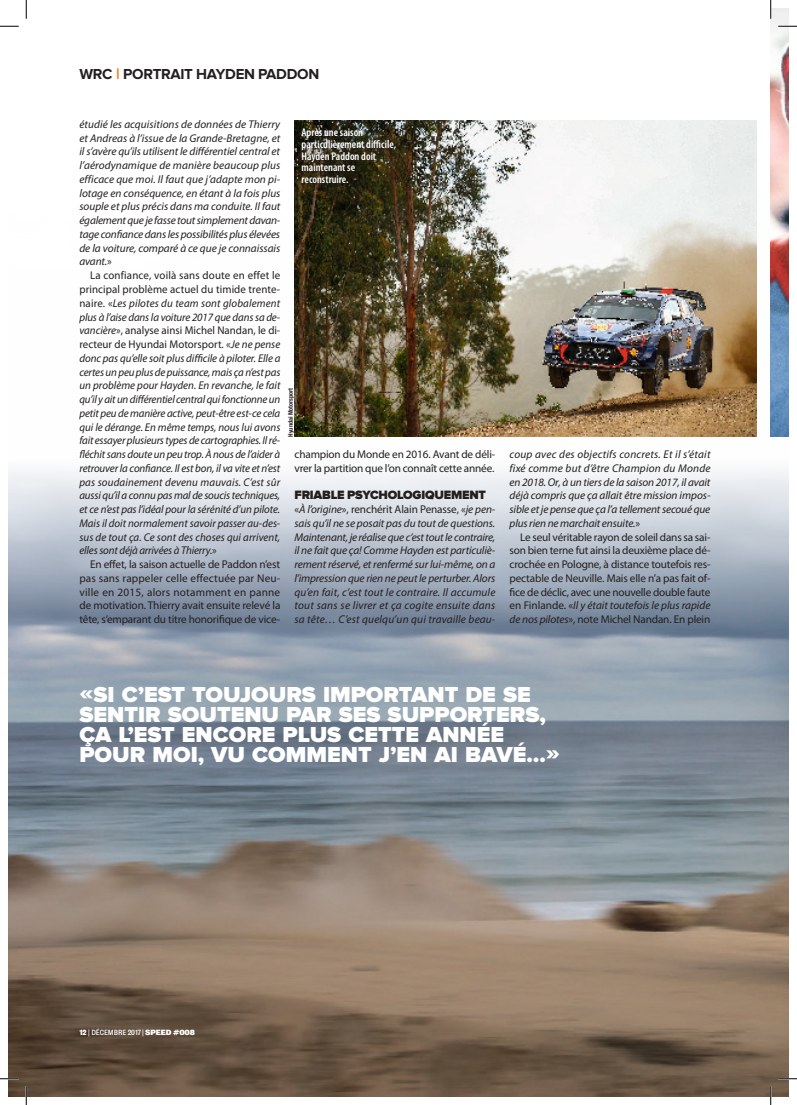
<style>
.page{position:relative;width:797px;height:1105px;background:#fff}
.page>*{position:absolute;margin:0;border:0;box-sizing:border-box;transform-origin:0 0}
.t1{font:900 22.5px/20px "Proxima Nova";color:#fff}
.Next_ArticleName_Lef{font:700 15px "Proxima Nova";letter-spacing:-.02em;color:#231f20}
.Intertitre{font:900 12.5px "Proxima Nova";letter-spacing:-.02em;color:#231f20}
.BodyLettrine{font:italic 11.25px/13.8px "Myriad Pro";letter-spacing:-.005em;color:#231f20;text-align:justify}
.BodyLettrine-2{font:11.25px/13.8px "Myriad Pro";letter-spacing:-.015em;color:#231f20;text-align:justify}
.Légende_Left_Noire{font:600 condensed 11.25px/11.9px "Myriad Pro";color:#fff}
.Date_Numero_Left{font:6.88px "Bureau Grot";letter-spacing:-.01em;color:#fff}
.t2{font:700 condensed 6.25px "Helvetica Neue";color:#231f20}
.s1{font-family:"DIN";font-weight:500;color:#f58220}
.s2{font-style:normal}
.s3{font-style:italic}
.s4{font-weight:700}
.s5{font-weight:900}
</style>
<div class="page">
<img style="left:9px;top:193px;width:779px;height:903px">
<img style="left:294px;top:120px;width:462px;height:317px">
<img style="left:770px;top:9px;width:18px;height:428px">
<div style="left:295px;top:121px;width:108px;height:70px;background:#231f20;opacity:.75"></div>
<svg style="left:0;top:25px;width:19px;height:2px"></svg>
<svg style="left:778px;top:25px;width:19px;height:2px"></svg>
<svg style="left:0;top:1078px;width:19px;height:1px"></svg>
<svg style="left:778px;top:1078px;width:19px;height:1px"></svg>
<svg style="left:25px;top:0;width:2px;height:19px"></svg>
<svg style="left:25px;top:1086px;width:2px;height:19px"></svg>
<svg style="left:770px;top:0;width:1px;height:19px"></svg>
<svg style="left:770px;top:1086px;width:1px;height:19px"></svg>
<p class="Next_ArticleName_Lef" style="left:79px;top:66px;width:241px">WRC <span class="s1">I</span> PORTRAIT HAYDEN PADDON</p>
<p class="BodyLettrine" style="left:79px;top:117px;width:202px">étudié les acquisitions de données de Thierry et Andreas à l’issue de la Grande-Bretagne, et il s’avère qu’ils utilisent le différentiel central et l’aérodynamique de manière beaucoup plus efficace que moi. Il faut que j’adapte mon pi&shy;lotage en conséquence, en étant à la fois plus souple et plus précis dans ma conduite. Il faut également que je fasse tout simplement davan&shy;tage confiance dans les possibilités plus élevées de la voiture, comparé à ce que je connaissais avant.<span class="s2">»</span></p>
<p class="BodyLettrine" style="left:79px;top:268px;width:202px;text-indent:11px"><span class="s2">La confiance, voilà sans doute en effet le principal problème actuel du timide trente&shy;naire. «</span>Les pilotes du team sont globalement plus à l’aise dans la voiture 2017 que dans sa de&shy;vancière<span class="s2">», analyse ainsi Michel Nandan, le di&shy;recteur de Hyundai Motorsport. «</span>Je ne pense donc pas qu’elle soit plus difficile à piloter. Elle a certes un peu plus de puissance, mais ça n’est pas un problème pour Hayden. En revanche, le fait qu’il y ait un différentiel central qui fonctionne un petit peu de manière active, peut-être est-ce cela qui le dérange. En même temps, nous lui avons fait essayer plusieurs types de cartographies. Il ré&shy;fléchit sans doute un peu trop. À nous de l’aider à retrouver la confiance. Il est bon, il va vite et n’est pas soudainement devenu mauvais. C’est sûr aussi qu’il a connu pas mal de soucis techniques, et ce n’est pas l’idéal pour la sérénité d’un pilote.<br>Mais il doit normalement savoir passer au-des&shy;sus de tout ça. Ce sont des choses qui arrivent, elles sont déjà arrivées à Thierry.<span class="s2">»</span></p>
<p class="BodyLettrine-2" style="left:79px;top:557px;width:202px;text-indent:11px">En effet, la saison actuelle de Paddon n’est pas sans rappeler celle effectuée par Neu&shy;ville en 2015, alors notamment en panne de motivation. Thierry avait ensuite relevé la tête, s’emparant du titre honorifique de vice-</p>
<p class="Légende_Left_Noire" style="left:301px;top:126px;width:96px">Après une saison particulièrement difficile,<br>Hayden Paddon doit maintenant se reconstruire.</p>
<p class="t2" style="left:287px;top:437px;width:51px;rotate:-90deg">Hyundai Motorsport</p>
<p class="BodyLettrine-2" style="left:294px;top:447px;width:202px">champion du Monde en 2016. Avant de déli&shy;vrer la partition que l’on connaît cette année.</p>
<p class="Intertitre" style="left:294px;top:488px;width:193px">FRIABLE PSYCHOLOGIQUEMENT</p>
<p class="BodyLettrine" style="left:294px;top:502px;width:202px"><span class="s2">«</span>À l’origine<span class="s2">», renchérit Alain Penasse, «</span>je pen&shy;sais qu’il ne se posait pas du tout de questions.<br>Maintenant, je réalise que c’est tout le contraire, il ne fait que ça! Comme Hayden est particuliè&shy;rement réservé, et renfermé sur lui-même, on a l’impression que rien ne peut le perturber. Alors qu’en fait, c’est tout le contraire. Il accumule tout sans se livrer et ça cogite ensuite dans sa tête… C’est quelqu’un qui travaille beau-</p>
<p class="BodyLettrine" style="left:509px;top:447px;width:202px">coup avec des objectifs concrets. Et il s’était fixé comme but d’être Champion du Monde en 2018. Or, à un tiers de la saison 2017, il avait déjà compris que ça allait être mission impos&shy;sible et je pense que ça l’a tellement secoué que plus rien ne marchait ensuite.<span class="s2">»</span></p>
<p class="BodyLettrine-2" style="left:509px;top:530px;width:202px;text-indent:11px">Le seul véritable rayon de soleil dans sa sai&shy;son bien terne fut ainsi la deuxième place dé&shy;crochée en Pologne, à distance toutefois res&shy;pectable de Neuville. Mais elle n’a pas fait of&shy;fice de déclic, avec une nouvelle double faute en Finlande. «<span class="s3">Il y était toutefois le plus rapide de nos pilotes</span>», note Michel Nandan. En plein</p>
<p class="t1" style="left:79px;top:685px;width:482px">«SI C’EST TOUJOURS IMPORTANT DE SE SENTIR SOUTENU PAR SES SUPPORTERS, ÇA L’EST ENCORE PLUS CETTE ANNÉE POUR MOI, VU COMMENT J’EN AI BAVÉ…»</p>
<p class="Date_Numero_Left" style="left:79px;top:1028px;width:117px"><span class="s4">12</span> | DÉCEMBRE 2017 | <span class="s5">SPEED #008</span></p>
</div>
